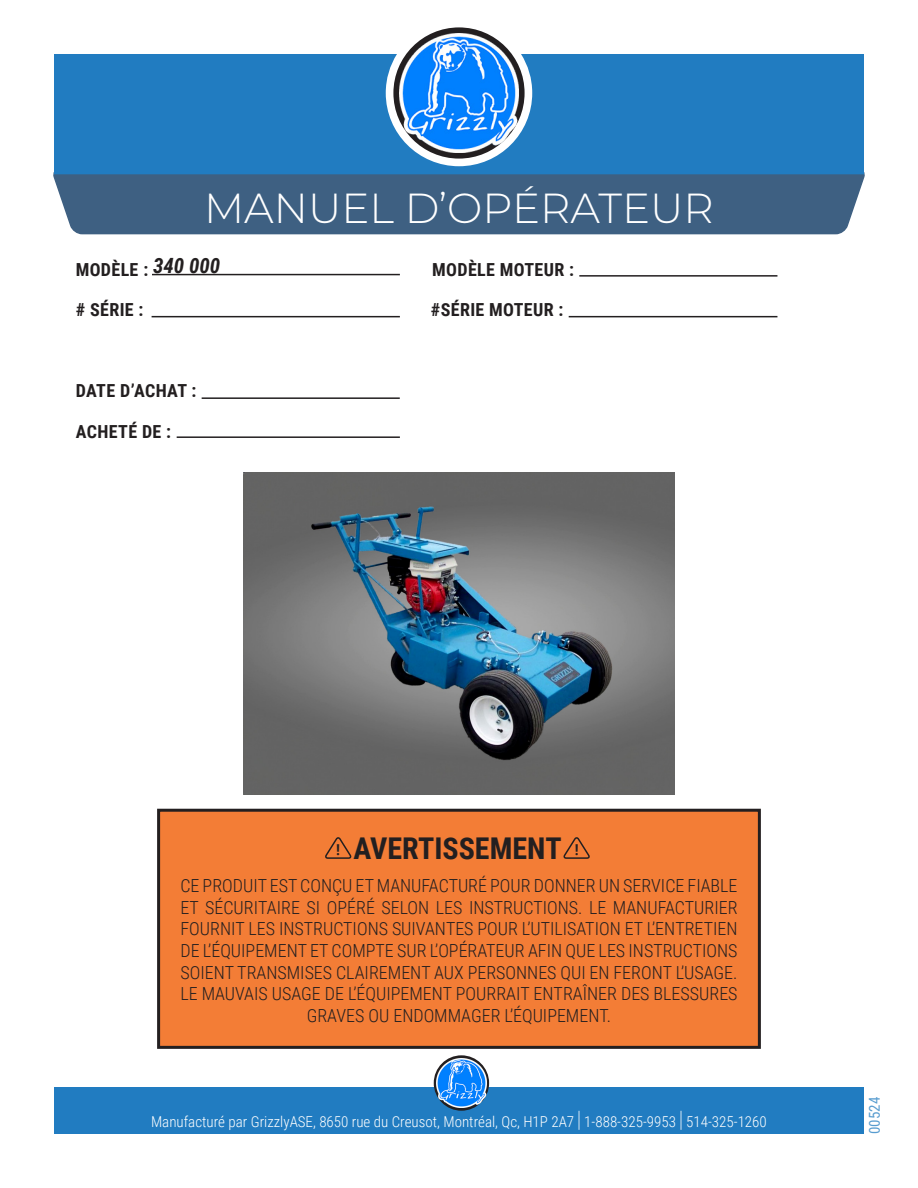
<style>
.page{position:relative;width:918px;height:1188px;background:#fff}
.page>*{position:absolute;margin:0;border:0;box-sizing:border-box;transform-origin:0 0}
.t1{font:300 42px "Montserrat";color:#fff}
.t2{font:700 30px "Roboto Condensed";color:#231f20}
.NumProduits{font:italic 700 21px "Roboto Condensed";color:#231f20}
.t3{font:300 18px/21.6px "Roboto Condensed";color:#231f20;text-align:center}
.t4{font:700 18px "Roboto Condensed";letter-spacing:.02em;color:#231f20}
.t5{font:300 15px "Roboto Condensed";color:#fff}
.t6{font:15px "Roboto Condensed";color:#217cc0}
.s1{font-size:15px}
.s2{font-size:22.5px}
</style>
<div class="page">
<div style="left:159px;top:810px;width:600px;height:237px;background:#f37d36"></div>
<div style="left:157px;top:809px;width:604px;height:240px;border:3px solid #231f20"></div>
<svg style="left:325px;top:837px;width:27px;height:22px"></svg>
<svg style="left:563px;top:837px;width:27px;height:22px"></svg>
<div style="left:53px;top:172px;width:812px;height:63px;background:#3e6082"></div>
<div style="left:54px;top:54px;width:810px;height:120px;background:#217cc1"></div>
<svg style="left:393px;top:27px;width:132px;height:132px"></svg>
<img style="left:400px;top:34px;width:118px;height:118px">
<div style="left:54px;top:1088px;width:810px;height:46px;background:#217cc1"></div>
<svg style="left:434px;top:1055px;width:55px;height:56px"></svg>
<img style="left:437px;top:1058px;width:49px;height:50px">
<hr style="left:152px;top:274px;width:248px;height:1px;background:#231f20">
<hr style="left:152px;top:316px;width:248px;height:1px;background:#231f20">
<hr style="left:569px;top:316px;width:208px;height:1px;background:#231f20">
<hr style="left:579px;top:275px;width:198px;height:2px;background:#231f20">
<hr style="left:202px;top:397px;width:198px;height:2px;background:#231f20">
<hr style="left:177px;top:436px;width:223px;height:2px;background:#231f20">
<img style="left:244px;top:473px;width:430px;height:322px">
<h1 class="t1" style="left:204px;top:180px;width:511px">MANUEL D’OPÉRATEUR</h1>
<p class="NumProduits" style="left:153px;top:251px;width:69px">340 000</p>
<p class="t4" style="left:76px;top:257px;width:74px">MODÈLE :</p>
<p class="t4" style="left:432px;top:257px;width:143px">MODÈLE MOTEUR :</p>
<p class="t4" style="left:76px;top:297px;width:69px"># SÉRIE :</p>
<p class="t4" style="left:431px;top:297px;width:134px">#SÉRIE MOTEUR :</p>
<p class="t4" style="left:76px;top:378px;width:122px">DATE D’ACHAT :</p>
<p class="t4" style="left:76px;top:419px;width:97px">ACHETÉ DE :</p>
<h2 class="t2" style="left:336px;top:827px;width:244px"><span class="s1">!</span> AVERTISSEMENT <span class="s1">!</span></h2>
<p class="t3" style="left:180px;top:874px;width:559px">CE PRODUIT EST CONÇU ET MANUFACTURÉ POUR DONNER UN SERVICE FIABLE ET SÉCURITAIRE SI OPÉRÉ SELON LES INSTRUCTIONS. LE MANUFACTURIER FOURNIT LES INSTRUCTIONS SUIVANTES POUR L’UTILISATION ET L’ENTRETIEN DE L’ÉQUIPEMENT ET COMPTE SUR L’OPÉRATEUR AFIN QUE LES INSTRUCTIONS SOIENT TRANSMISES CLAIREMENT AUX PERSONNES QUI EN FERONT L’USAGE.<br>LE MAUVAIS USAGE DE L’ÉQUIPEMENT POURRAIT ENTRAÎNER DES BLESSURES GRAVES OU ENDOMMAGER L’ÉQUIPEMENT.</p>
<p class="t5" style="left:151px;top:1111px;width:617px">Manufacturé par GrizzlyASE, 8650 rue du Creusot, Montréal, Qc, H1P 2A7 <span class="s2">|</span> 1-888-325-9953 <span class="s2">|</span> 514-325-1260</p>
<p class="t6" style="left:864px;top:1134px;width:39px;rotate:-90deg">00524</p>
</div>
